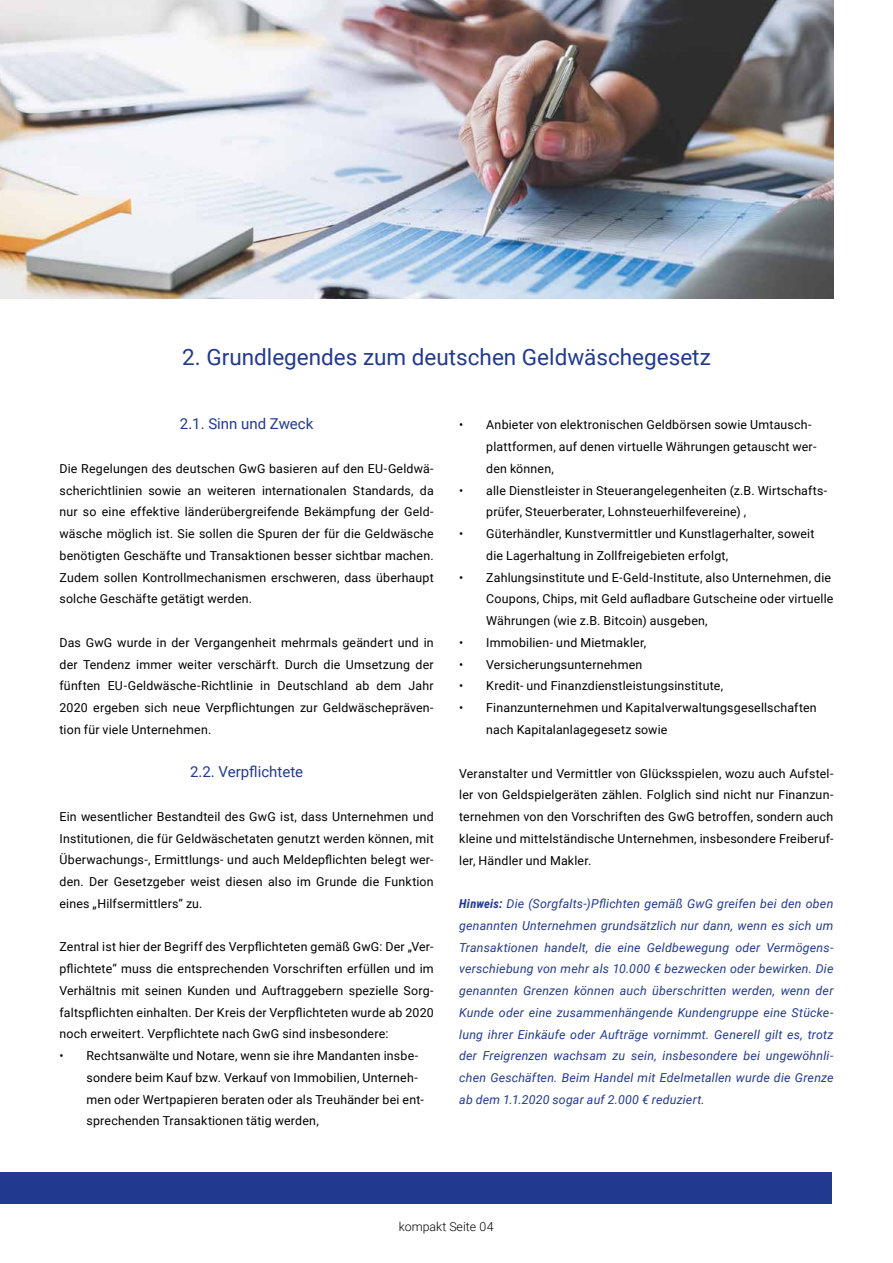
<style>
.page{position:relative;width:893px;height:1263px;background:#fff}
.page>*{position:absolute;margin:0;border:0;box-sizing:border-box;transform-origin:0 0}
.t1{font:22.5px "Roboto";color:#213a8f}
.t2{font:15px "Roboto";color:#213a8f}
.t3{font:12.3px/21.8px "Roboto";letter-spacing:.015em;color:#000}
.t4{font:italic 12.3px/21.8px "Roboto";letter-spacing:.015em;color:#213a8f;text-align:justify}
.t5{font:300 12.3px "Roboto";color:#000}
.s1{font-family:"Roboto Condensed";font-weight:700}
</style>
<div class="page">
<div style="left:0;top:1171px;width:831px;height:32px;background:#213a8f"></div>
<img style="left:0;top:0;width:833px;height:299px">
<h1 class="t1" style="left:182px;top:341px;width:530px">2. Grundlegendes zum deutschen Geldwäschegesetz</h1>
<p class="t2" style="left:180px;top:413px;width:135px">2.1. Sinn und Zweck</p>
<p class="t3" style="left:60px;top:457px;width:376px;text-align:justify">Die Regelungen des deutschen GwG basieren auf den EU-Geldwä&shy;scherichtlinien sowie an weiteren internationalen Standards, da nur so eine effektive länderübergreifende Bekämpfung der Geld&shy;wäsche möglich ist. Sie sollen die Spuren der für die Geldwäsche benötigten Geschäfte und Transaktionen besser sichtbar machen.<br>Zudem sollen Kontrollmechanismen erschweren, dass überhaupt solche Geschäfte getätigt werden.</p>
<p class="t3" style="left:60px;top:631px;width:376px;text-align:justify">Das GwG wurde in der Vergangenheit mehrmals geändert und in der Tendenz immer weiter verschärft. Durch die Umsetzung der fünften EU-Geldwäsche-Richtlinie in Deutschland ab dem Jahr 2020 ergeben sich neue Verpflichtungen zur Geldwäschepräven&shy;tion für viele Unternehmen.</p>
<p class="t2" style="left:190px;top:761px;width:115px">2.2. Verpflichtete</p>
<p class="t3" style="left:60px;top:805px;width:376px;text-align:justify">Ein wesentlicher Bestandteil des GwG ist, dass Unternehmen und Institutionen, die für Geldwäschetaten genutzt werden können, mit Überwachungs-, Ermittlungs- und auch Meldepflichten belegt wer&shy;den. Der Gesetzgeber weist diesen also im Grunde die Funktion eines „Hilfsermittlers“ zu.</p>
<p class="t3" style="left:60px;top:936px;width:376px;text-align:justify">Zentral ist hier der Begriff des Verpflichteten gemäß GwG: Der „Ver&shy;pflichtete“ muss die entsprechenden Vorschriften erfüllen und im Verhältnis mit seinen Kunden und Auftraggebern spezielle Sorg&shy;faltspflichten einhalten. Der Kreis der Verpflichteten wurde ab 2020 noch erweitert. Verpflichtete nach GwG sind insbesondere:</p>
<p class="t3" style="left:87px;top:1044px;width:339px;text-indent:-27px">• Rechtsanwälte und Notare, wenn sie ihre Mandanten insbe&shy;sondere beim Kauf bzw. Verkauf von Immobilien, Unterneh&shy;men oder Wertpapieren beraten oder als Treuhänder bei ent&shy;sprechenden Transaktionen tätig werden,</p>
<p class="t3" style="left:486px;top:414px;width:332px;text-indent:-27px">• Anbieter von elektronischen Geldbörsen sowie Umtausch&shy;plattformen, auf denen virtuelle Währungen getauscht wer&shy;den können,</p>
<p class="t3" style="left:486px;top:479px;width:343px;text-indent:-27px">• alle Dienstleister in Steuerangelegenheiten (z.B. Wirtschafts&shy;prüfer, Steuerberater, Lohnsteuerhilfevereine) ,</p>
<p class="t3" style="left:486px;top:522px;width:330px;text-indent:-27px">• Güterhändler, Kunstvermittler und Kunstlagerhalter, soweit die Lagerhaltung in Zollfreigebieten erfolgt,</p>
<p class="t3" style="left:486px;top:566px;width:349px;text-indent:-27px">• Zahlungsinstitute und E-Geld-Institute, also Unternehmen, die<br>Coupons, Chips, mit Geld aufladbare Gutscheine oder virtuelle<br>Währungen (wie z.B. Bitcoin) ausgeben,</p>
<p class="t3" style="left:459px;top:631px;width:189px">• Immobilien- und Mietmakler,</p>
<p class="t3" style="left:459px;top:653px;width:185px">• Versicherungsunternehmen</p>
<p class="t3" style="left:459px;top:675px;width:265px">• Kredit- und Finanzdienstleistungsinstitute,</p>
<p class="t3" style="left:486px;top:696px;width:332px;text-indent:-27px">• Finanzunternehmen und Kapitalverwaltungsgesellschaften nach Kapitalanlagegesetz sowie</p>
<p class="t3" style="left:459px;top:762px;width:376px;text-align:justify">Veranstalter und Vermittler von Glücksspielen, wozu auch Aufstel&shy;ler von Geldspielgeräten zählen. Folglich sind nicht nur Finanzun&shy;ternehmen von den Vorschriften des GwG betroffen, sondern auch kleine und mittelständische Unternehmen, insbesondere Freiberuf&shy;ler, Händler und Makler.</p>
<p class="t4" style="left:459px;top:892px;width:376px"><span class="s1">Hinweis:</span> Die (Sorgfalts-)Pflichten gemäß GwG greifen bei den oben genannten Unternehmen grundsätzlich nur dann, wenn es sich um Transaktionen handelt, die eine Geldbewegung oder Vermögens&shy;verschiebung von mehr als 10.000 € bezwecken oder bewirken. Die genannten Grenzen können auch überschritten werden, wenn der Kunde oder eine zusammenhängende Kundengruppe eine Stücke&shy;lung ihrer Einkäufe oder Aufträge vornimmt. Generell gilt es, trotz der Freigrenzen wachsam zu sein, insbesondere bei ungewöhnli&shy;chen Geschäften. Beim Handel mit Edelmetallen wurde die Grenze ab dem 1.1.2020 sogar auf 2.000 € reduziert.</p>
<p class="t5" style="left:399px;top:1217px;width:96px">kompakt Seite 04</p>
</div>
